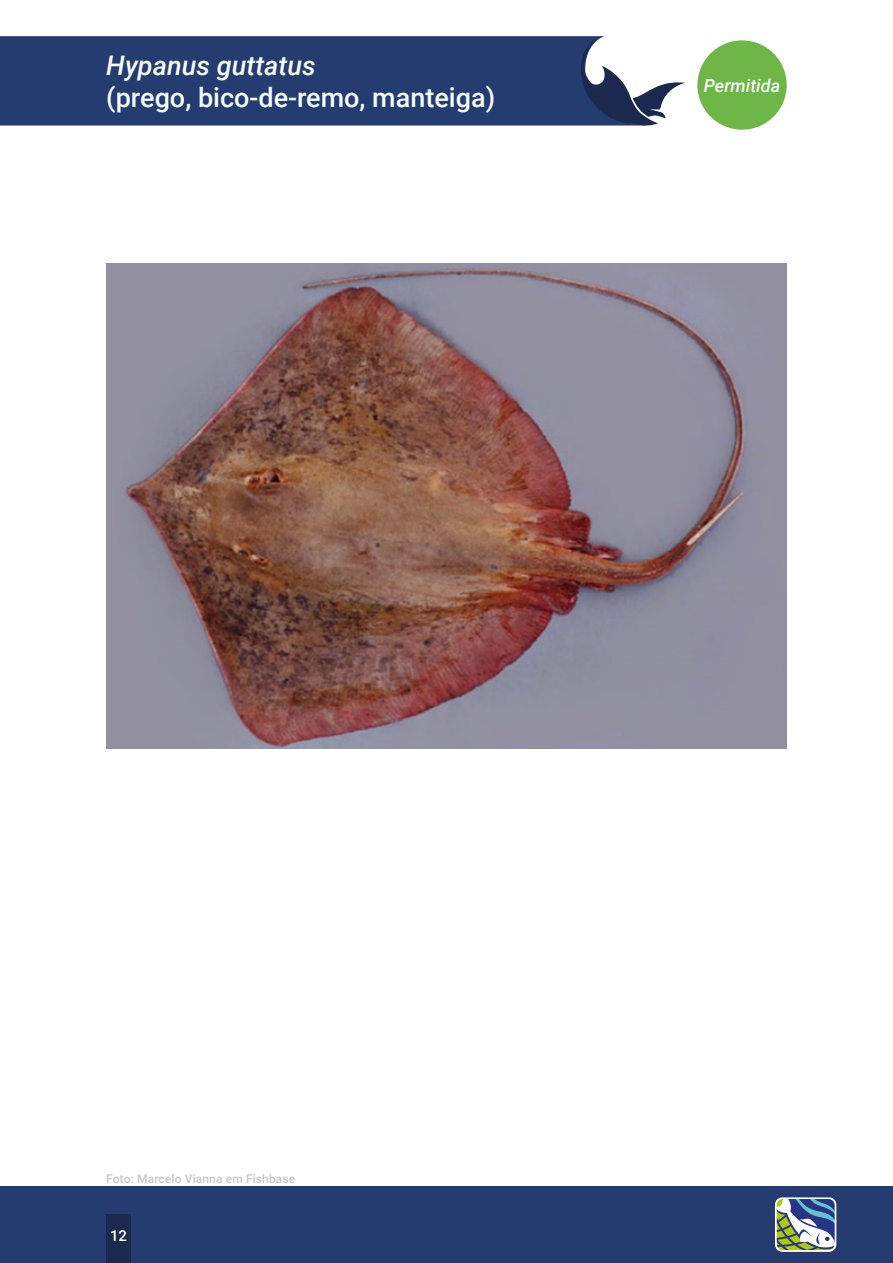
<style>
.page{position:relative;width:893px;height:1263px;background:#fff}
.page>*{position:absolute;margin:0;border:0;box-sizing:border-box;transform-origin:0 0}
.t1{font:500 27px "Roboto";color:#f5fbfe}
.t2{font:italic 500 27px "Roboto";color:#f5fbfe}
.t3{font:italic 500 18px "Roboto";color:#f5fbfe}
.t4{font:500 15px "Roboto";color:#fff}
.t5{font:500 12px "Roboto";letter-spacing:.01em;color:#c6c6c6}
</style>
<div class="page">
<div style="left:0;top:36px;width:579px;height:90px;background:#253c70"></div>
<svg style="left:579px;top:36px;width:106px;height:90px"></svg>
<div style="left:697px;top:40px;width:90px;height:90px;background:#6eb746;border-radius:50%"></div>
<div style="left:0;top:1186px;width:893px;height:77px;background:#253c70"></div>
<div style="left:106px;top:1214px;width:25px;height:49px;background:#1a294d"></div>
<img style="left:106px;top:264px;width:681px;height:484px">
<svg style="left:775px;top:1197px;width:61px;height:54px;background:#8c9da1"></svg>
<p class="t2" style="left:106px;top:46px;width:211px">Hypanus guttatus</p>
<p class="t1" style="left:106px;top:79px;width:390px">(prego, bico-de-remo, manteiga)</p>
<p class="t3" style="left:704px;top:73px;width:78px">Permitida</p>
<p class="t5" style="left:106px;top:1170px;width:190px">Foto: Marcelo Vianna em Fishbase</p>
<p class="t4" style="left:110px;top:1225px;width:19px">12</p>
</div>
